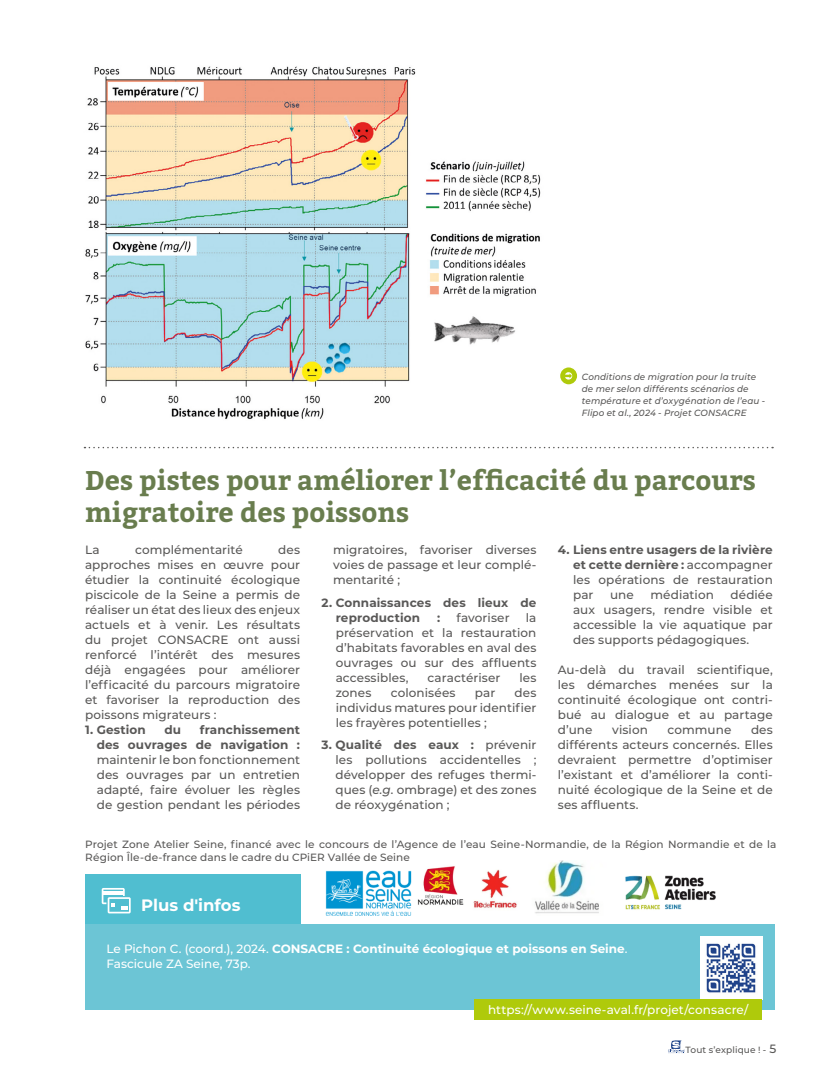
<style>
.page{position:relative;width:838px;height:1085px;background:#fff}
.page>*{position:absolute;margin:0;border:0;box-sizing:border-box;transform-origin:0 0}
.t1{font:700 27px/32.4px "Bitter";color:#697d4e}
.t2{font:700 16.5px "Montserrat";color:#fff}
.t3{font:500 12px/15px "Montserrat";letter-spacing:.005em;color:#595857;text-align:justify}
.t4{font:700 12px/15px "Montserrat";letter-spacing:.01em;color:#595857;text-align:right}
.t5{font:500 12px/15px "Montserrat";color:#fff}
.t6{font:500 10.5px/13.5px "Montserrat";letter-spacing:.01em;color:#595857}
.t7{font:italic 500 9px/12px "Montserrat";letter-spacing:.015em;color:#595857}
.t8{font:500 9px "Montserrat";letter-spacing:.015em;color:#595857}
.s1{font-weight:700}
.s2{font-style:italic}
.s3{font-weight:500}
.s4{font-size:12px}
</style>
<div class="page">
<svg style="left:668px;top:1040px;width:17px;height:13px"></svg>
<div style="left:85px;top:874px;width:216px;height:49px;background:#50bed0"></div>
<div style="left:85px;top:923px;width:689px;height:86px;background:#6cc5d5"></div>
<svg style="left:102px;top:888px;width:29px;height:25px"></svg>
<img style="left:700px;top:936px;width:62px;height:62px">
<div style="left:474px;top:999px;width:288px;height:21px;background:#afca0b"></div>
<img style="left:325px;top:860px;width:391px;height:56px">
<svg style="left:559px;top:366px;width:19px;height:19px"></svg>
<div style="left:558px;top:366px;width:20px;height:20px;border:2px solid #fff;border-radius:50%"></div>
<svg style="left:565px;top:372px;width:7px;height:7px"></svg>
<img style="left:85px;top:66px;width:456px;height:353px">
<svg style="left:84px;top:447px;width:689px;height:1px"></svg>
<p class="t7" style="left:582px;top:370px;width:185px">Conditions de migration pour la truite de mer selon différents scénarios de température et d’oxygénation de l’eau - Flipo et al., 2024 - Projet CONSACRE</p>
<h1 class="t1" style="left:85px;top:465px;width:672px">Des pistes pour améliorer l’efficacité du parcours migratoire des poissons</h1>
<p class="t3" style="left:85px;top:542px;width:16px">La</p>
<p class="t3" style="left:135px;top:542px;width:109px">complémentarité</p>
<p class="t3" style="left:85px;top:542px;width:216px;text-indent:193px">des approches mises en œuvre pour étudier la continuité écologique piscicole de la Seine a permis de réaliser un état des lieux des enjeux actuels et à venir. Les résultats du projet CONSACRE ont aussi renforcé l’intérêt des mesures déjà engagées pour améliorer l’efficacité du parcours migratoire et favoriser la reproduction des poissons migrateurs :</p>
<p class="t4" style="left:85px;top:721px;width:62px">1. Gestion</p>
<p class="t4" style="left:165px;top:721px;width:18px">du</p>
<p class="t4" style="left:97px;top:721px;width:205px">franchissement<br>des ouvrages de navigation :</p>
<p class="t3" style="left:97px;top:752px;width:205px">maintenir le bon fonctionnement des ouvrages par un entretien adapté, faire évoluer les règles de gestion pendant les périodes</p>
<p class="t3" style="left:333px;top:542px;width:205px">migratoires, favoriser diverses voies de passage et leur complé&shy;mentarité ;</p>
<p class="t4" style="left:336px;top:594px;width:202px;text-align:left;text-indent:-14px">2. Connaissances des lieux de reproduction</p>
<p class="t4" style="left:437px;top:609px;width:5px">:</p>
<p class="t3" style="left:456px;top:609px;width:54px">favoriser</p>
<p class="t3" style="left:336px;top:609px;width:202px;text-indent:190px">la préservation et la restauration d’habitats favorables en aval des ouvrages ou sur des affluents accessibles,</p>
<p class="t3" style="left:427px;top:669px;width:74px">caractériser</p>
<p class="t3" style="left:519px;top:669px;width:18px">les</p>
<p class="t3" style="left:336px;top:684px;width:37px">zones</p>
<p class="t3" style="left:391px;top:684px;width:66px">colonisées</p>
<p class="t3" style="left:475px;top:684px;width:22px">par</p>
<p class="t3" style="left:336px;top:684px;width:202px;text-indent:179px">des individus matures pour identifier les frayères potentielles ;</p>
<p class="t3" style="left:335px;top:737px;width:202px;text-indent:-14px"><span class="s1">3. Qualité des eaux :</span> prévenir les pollutions accidentelles ; développer des refuges thermi&shy;ques (<span class="s2">e.g.</span> ombrage) et des zones de réoxygénation ;</p>
<p class="t4" style="left:573px;top:541px;width:201px;text-align:justify;text-indent:-15px">4. Liens entre usagers de la rivière et cette dernière : <span class="s3">accompagner les opérations de restauration par</span></p>
<p class="t3" style="left:573px;top:587px;width:201px;text-indent:157px">dédiée aux usagers, rendre visible et accessible la vie aquatique par des supports pédagogiques.</p>
<p class="t3" style="left:558px;top:662px;width:216px">Au-delà du travail scientifique, les démarches menées sur la continuité écologique ont contri&shy;bué au dialogue et au partage d’une</p>
<p class="t3" style="left:610px;top:587px;width:25px">une</p>
<p class="t3" style="left:650px;top:587px;width:65px">médiation</p>
<p class="t3" style="left:612px;top:722px;width:37px">vision</p>
<p class="t3" style="left:667px;top:722px;width:65px">commune</p>
<p class="t3" style="left:558px;top:722px;width:216px;text-indent:193px">des différents acteurs concernés. Elles devraient permettre d’optimiser l’existant et d’améliorer la conti&shy;nuité écologique de la Seine et de ses affluents.</p>
<p class="t6" style="left:85px;top:836px;width:692px">Projet Zone Atelier Seine, financé avec le concours de l’Agence de l’eau Seine-Normandie, de la Région Normandie et de la<br>Région Île-de-france dans le cadre du CPiER Vallée de Seine</p>
<h2 class="t2" style="left:141px;top:892px;width:101px">Plus d'infos</h2>
<p class="t5" style="left:106px;top:940px;width:522px">Le Pichon C. (coord.), 2024. <span class="s1">CONSACRE : Continuité écologique et poissons en Seine</span>.<br>Fascicule ZA Seine, 73p.</p>
<p class="t5" style="left:488px;top:1001px;width:262px">https://www.seine-aval.fr/projet/consacre/</p>
<p class="t8" style="left:685px;top:1042px;width:92px">Tout s’explique ! - <span class="s4">5</span></p>
</div>
